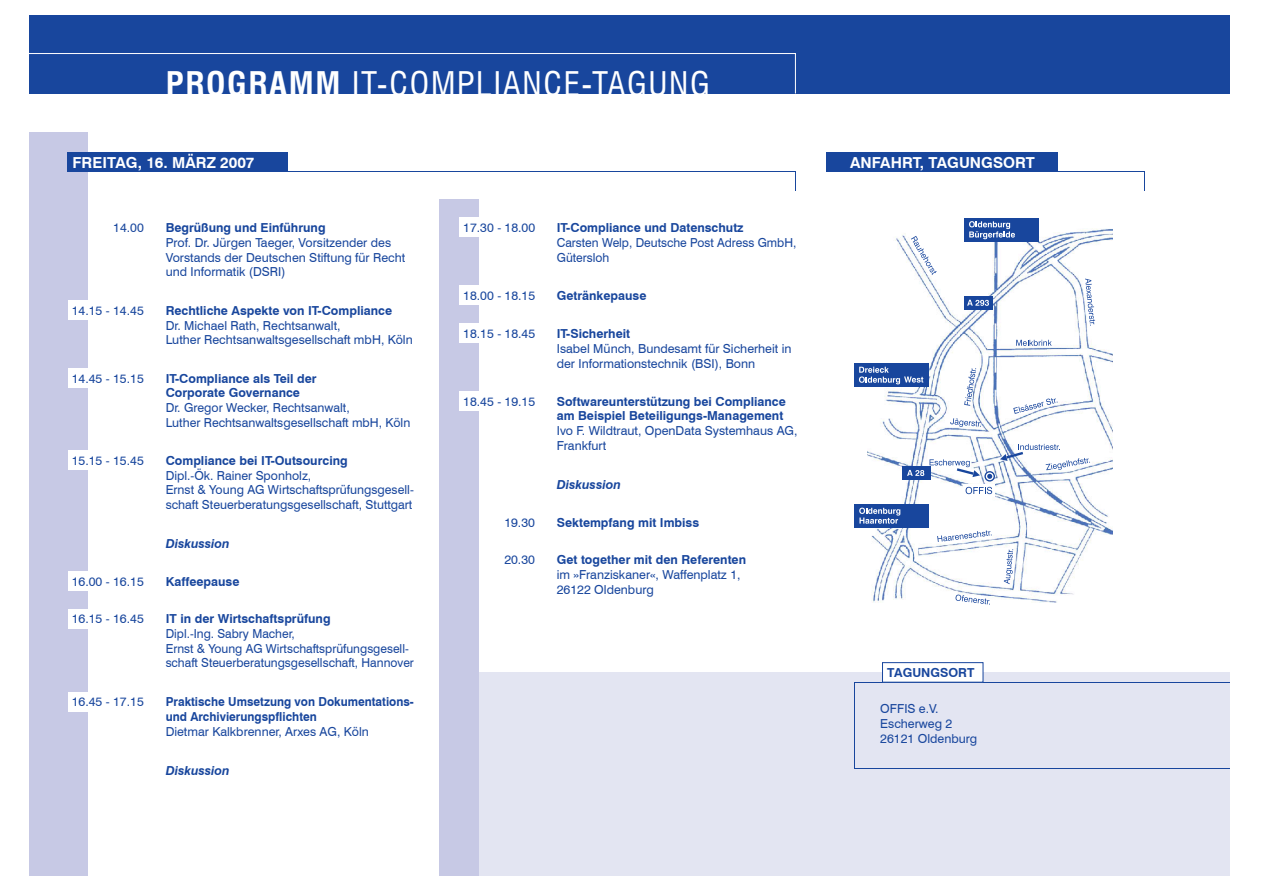
<style>
.page{position:relative;width:1263px;height:893px;background:#fff}
.page>*{position:absolute;margin:0;border:0;box-sizing:border-box;transform-origin:0 0}
.t1{font:33.15px "Swis 721 Cn BT";letter-spacing:.05em;color:#fff}
.t2{font:700 15.15px "Swis 721 BT";color:#fff}
.t3{font:12.45px/14.7px "Swis 721 BT";color:#18469d}
.t4{font:700 12.45px/14.7px "Swis 721 BT";color:#18469d}
.t5{font:700 12.45px/14.7px "Swis 721 BT";color:#18469d;scale:.95 1}
.t6{font:italic 700 12.45px "Swis 721 BT";color:#18469d}
.s1{font-weight:700}
</style>
<div class="page">
<div style="left:439px;top:672px;width:790px;height:204px;background:#e3e5f2"></div>
<hr style="left:854px;top:682px;width:375px;height:1px;background:#18469d">
<hr style="left:854px;top:768px;width:375px;height:1px;background:#18469d">
<div style="left:29px;top:133px;width:58px;height:743px;background:#c7c9e5"></div>
<div style="left:29px;top:15px;width:1200px;height:78px;background:#18469d"></div>
<svg style="left:29px;top:53px;width:767px;height:41px"></svg>
<div style="left:68px;top:300px;width:83px;height:20px;background:#fff"></div>
<div style="left:68px;top:368px;width:83px;height:20px;background:#fff"></div>
<div style="left:68px;top:450px;width:83px;height:20px;background:#fff"></div>
<div style="left:68px;top:692px;width:83px;height:19px;background:#fff"></div>
<div style="left:68px;top:609px;width:83px;height:19px;background:#fff"></div>
<div style="left:68px;top:571px;width:83px;height:20px;background:#fff"></div>
<div style="left:439px;top:200px;width:40px;height:676px;background:#c7c9e5"></div>
<div style="left:459px;top:218px;width:83px;height:19px;background:#fff"></div>
<div style="left:459px;top:286px;width:83px;height:19px;background:#fff"></div>
<div style="left:459px;top:391px;width:83px;height:20px;background:#fff"></div>
<div style="left:882px;top:662px;width:101px;height:21px;background:#fff;border:1px solid #18469d"></div>
<div style="left:459px;top:324px;width:83px;height:19px;background:#fff"></div>
<div style="left:68px;top:152px;width:220px;height:20px;background:#18469d"></div>
<hr style="left:68px;top:171px;width:727px;height:1px;background:#18469d">
<svg style="left:795px;top:171px;width:1px;height:19px"></svg>
<svg style="left:1144px;top:172px;width:1px;height:18px"></svg>
<hr style="left:854px;top:683px;width:1px;height:85px;background:#18469d">
<div style="left:827px;top:152px;width:231px;height:20px;background:#18469d"></div>
<hr style="left:827px;top:171px;width:318px;height:1px;background:#18469d">
<img style="left:867px;top:228px;width:246px;height:375px">
<div style="left:964px;top:218px;width:74px;height:24px;background:#18469d"></div>
<div style="left:964px;top:296px;width:29px;height:13px;background:#18469d"></div>
<div style="left:854px;top:363px;width:74px;height:24px;background:#18469d"></div>
<div style="left:902px;top:466px;width:28px;height:13px;background:#18469d"></div>
<div style="left:854px;top:504px;width:74px;height:24px;background:#18469d"></div>
<svg style="left:969px;top:221px;width:46px;height:18px"></svg>
<svg style="left:967px;top:300px;width:22px;height:6px"></svg>
<svg style="left:859px;top:367px;width:64px;height:17px"></svg>
<svg style="left:859px;top:508px;width:41px;height:16px"></svg>
<svg style="left:911px;top:236px;width:26px;height:39px"></svg>
<svg style="left:937px;top:530px;width:55px;height:12px"></svg>
<svg style="left:1004px;top:549px;width:9px;height:35px"></svg>
<svg style="left:955px;top:594px;width:35px;height:11px"></svg>
<svg style="left:1016px;top:340px;width:36px;height:6px"></svg>
<svg style="left:1085px;top:279px;width:10px;height:47px"></svg>
<svg style="left:964px;top:368px;width:12px;height:38px"></svg>
<svg style="left:950px;top:418px;width:31px;height:9px"></svg>
<svg style="left:1013px;top:398px;width:44px;height:16px"></svg>
<svg style="left:984px;top:471px;width:11px;height:11px"></svg>
<svg style="left:986px;top:472px;width:7px;height:8px"></svg>
<svg style="left:987px;top:474px;width:5px;height:5px"></svg>
<svg style="left:1000px;top:444px;width:90px;height:26px"></svg>
<svg style="left:907px;top:459px;width:73px;height:18px"></svg>
<div style="left:962px;top:484px;width:32px;height:13px;background:#fff"></div>
<svg style="left:965px;top:487px;width:27px;height:7px"></svg>
<h1 class="t1" style="left:166px;top:71px;width:545px"><span class="s1">PROGRAMM</span> IT-COMPLIANCE-TAGUNG</h1>
<p class="t2" style="left:73px;top:157px;width:183px">FREITAG, 16. MÄRZ 2007</p>
<p class="t2" style="left:850px;top:157px;width:186px">ANFAHRT, TAGUNGSORT</p>
<p class="t3" style="left:113px;top:222px;width:32px">14.00</p>
<p class="t4" style="left:166px;top:222px;width:161px">Begrüßung und Einführung</p>
<p class="t3" style="left:166px;top:236px;width:241px">Prof. Dr. Jürgen Taeger, Vorsitzender des<br>Vorstands der Deutschen Stiftung für Recht und Informatik (DSRI)</p>
<p class="t3" style="left:72px;top:305px;width:74px">14.15 - 14.45</p>
<p class="t4" style="left:166px;top:305px;width:228px">Rechtliche Aspekte von IT-Compliance</p>
<p class="t3" style="left:166px;top:319px;width:249px">Dr. Michael Rath, Rechtsanwalt,<br>Luther Rechtsanwaltsgesellschaft mbH, Köln</p>
<p class="t3" style="left:72px;top:372px;width:74px">14.45 - 15.15</p>
<p class="t4" style="left:166px;top:372px;width:152px">IT-Compliance als Teil der<br>Corporate Governance</p>
<p class="t3" style="left:166px;top:402px;width:246px">Dr. Gregor Wecker, Rechtsanwalt,<br>Luther Rechtsanwaltsgesellschaft mbH, Köln</p>
<p class="t3" style="left:72px;top:454px;width:74px">15.15 - 15.45</p>
<p class="t4" style="left:166px;top:454px;width:184px">Compliance bei IT-Outsourcing</p>
<p class="t3" style="left:166px;top:469px;width:250px">Dipl.-Ök. Rainer Sponholz,<br>Ernst &amp; Young AG Wirtschaftsprüfungsgesell&shy;schaft Steuerberatungsgesellschaft, Stuttgart</p>
<p class="t6" style="left:166px;top:539px;width:66px">Diskussion</p>
<p class="t3" style="left:72px;top:575px;width:74px">16.00 - 16.15</p>
<p class="t4" style="left:166px;top:575px;width:75px">Kaffeepause</p>
<p class="t3" style="left:72px;top:613px;width:74px">16.15 - 16.45</p>
<p class="t4" style="left:166px;top:613px;width:166px">IT in der Wirtschaftsprüfung</p>
<p class="t3" style="left:166px;top:627px;width:250px">Dipl.-Ing. Sabry Macher,<br>Ernst &amp; Young AG Wirtschaftsprüfungsgesell&shy;schaft Steuerberatungsgesellschaft, Hannover</p>
<p class="t3" style="left:72px;top:696px;width:74px">16.45 - 17.15</p>
<p class="t5" style="left:166px;top:696px;width:263px">Praktische Umsetzung von Dokumentations&shy;und Archivierungspflichten</p>
<p class="t3" style="left:166px;top:725px;width:205px">Dietmar Kalkbrenner, Arxes AG, Köln</p>
<p class="t6" style="left:166px;top:766px;width:66px">Diskussion</p>
<p class="t3" style="left:463px;top:222px;width:74px">17.30 - 18.00</p>
<p class="t4" style="left:557px;top:222px;width:188px">IT-Compliance und Datenschutz</p>
<p class="t3" style="left:557px;top:236px;width:241px">Carsten Welp, Deutsche Post Adress GmbH,<br>Gütersloh</p>
<p class="t3" style="left:463px;top:290px;width:74px">18.00 - 18.15</p>
<p class="t4" style="left:557px;top:290px;width:91px">Getränkepause</p>
<p class="t3" style="left:463px;top:328px;width:74px">18.15 - 18.45</p>
<p class="t4" style="left:557px;top:328px;width:75px">IT-Sicherheit</p>
<p class="t3" style="left:557px;top:342px;width:236px">Isabel Münch, Bundesamt für Sicherheit in der Informationstechnik (BSI), Bonn</p>
<p class="t3" style="left:463px;top:395px;width:74px">18.45 - 19.15</p>
<p class="t4" style="left:557px;top:395px;width:231px">Softwareunterstützung bei Compliance am Beispiel Beteiligungs-Management</p>
<p class="t3" style="left:557px;top:425px;width:242px">Ivo F. Wildtraut, OpenData Systemhaus AG,<br>Frankfurt</p>
<p class="t6" style="left:557px;top:480px;width:66px">Diskussion</p>
<p class="t3" style="left:504px;top:516px;width:32px">19.30</p>
<p class="t4" style="left:557px;top:516px;width:144px">Sektempfang mit Imbiss</p>
<p class="t3" style="left:504px;top:554px;width:32px">20.30</p>
<p class="t4" style="left:557px;top:554px;width:191px">Get together mit den Referenten</p>
<p class="t3" style="left:557px;top:568px;width:185px">im »Franziskaner«, Waffenplatz 1,<br>26122 Oldenburg</p>
<p class="t4" style="left:887px;top:667px;width:89px">TAGUNGSORT</p>
<p class="t3" style="left:880px;top:703px;width:99px">OFFIS e.V.<br>Escherweg 2<br>26121 Oldenburg</p>
</div>
